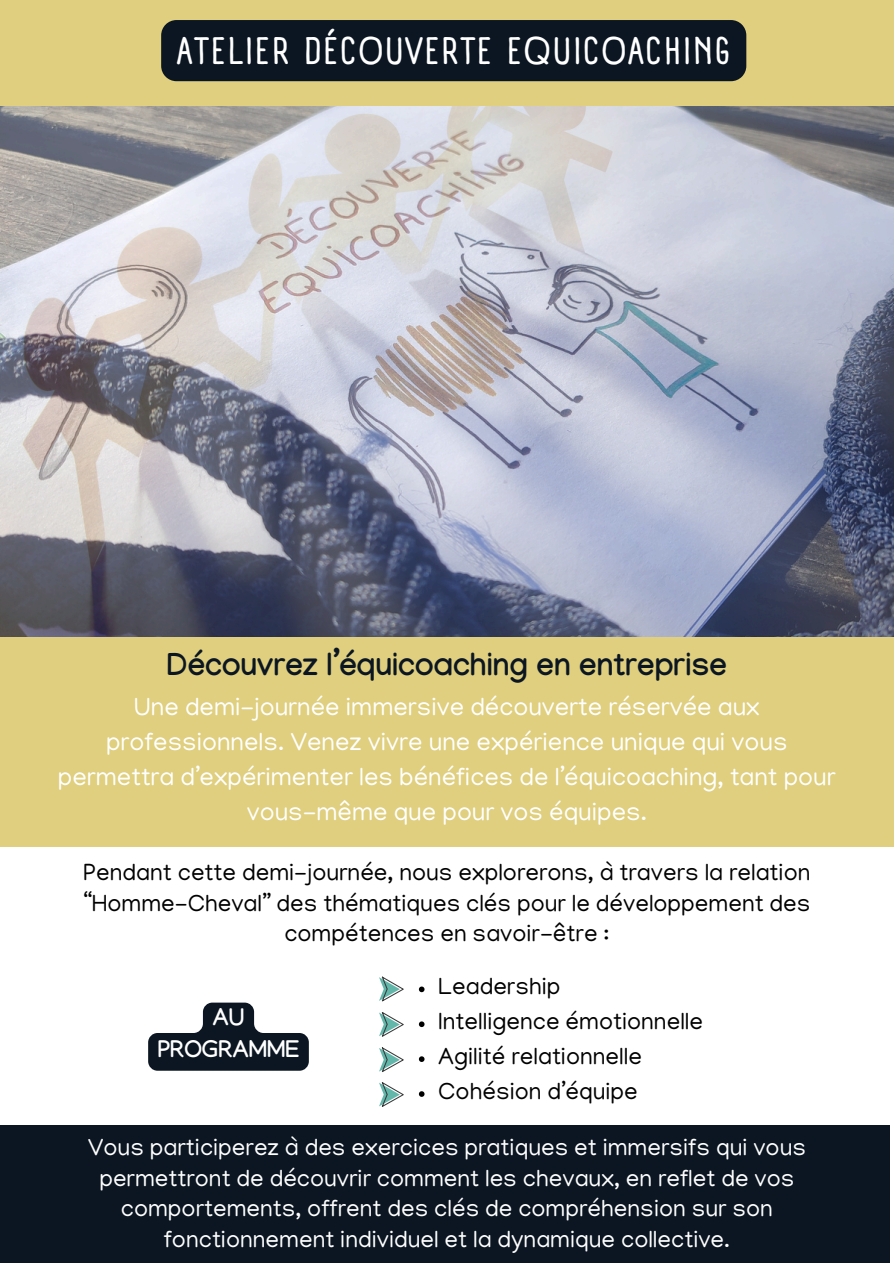
<style>
.page{position:relative;width:894px;height:1264px;background:#fff}
.page>*{position:absolute;margin:0;border:0;box-sizing:border-box;transform-origin:0 0}
.t1{font:700 37.5px "A Day Without Sun Text";letter-spacing:.06em;color:#fff}
.t2{font:700 31.5px "Manjari";color:#0b1622}
.t3{font:25.5px/34.8px "Manjari";color:#fff;text-align:center}
.t4{font:24px/30.3px "Manjari";color:#000;text-align:center}
.t5{font:24px/30.3px "Manjari";color:#fff;text-align:center}
.t6{font:700 24px/31.5px "Manjari";color:#fff;text-align:center}
</style>
<div class="page">
<div style="left:0;top:1124px;width:889px;height:138px;background:#0b1622"></div>
<div style="left:0;top:0;width:893px;height:110px;background:#dfcf7e"></div>
<img style="left:0;top:107px;width:893px;height:530px">
<div style="left:0;top:637px;width:893px;height:209px;background:#dfcf7e"></div>
<svg style="left:379px;top:976px;width:24px;height:25px"></svg>
<div style="left:161px;top:20px;width:585px;height:61px;background:#0b1622"></div>
<svg style="left:148px;top:1002px;width:161px;height:68px"></svg>
<svg style="left:419px;top:986px;width:5px;height:6px"></svg>
<svg style="left:419px;top:1021px;width:5px;height:6px"></svg>
<svg style="left:419px;top:1056px;width:5px;height:5px"></svg>
<svg style="left:419px;top:1091px;width:5px;height:5px"></svg>
<svg style="left:379px;top:1012px;width:24px;height:24px"></svg>
<svg style="left:379px;top:1047px;width:24px;height:25px"></svg>
<svg style="left:379px;top:1082px;width:24px;height:24px"></svg>
<h1 class="t1" style="left:177px;top:28px;width:554px">ATELIER DÉCOUVERTE EQUICOACHING</h1>
<p class="t2" style="left:166px;top:651px;width:561px">Découvrez l’équicoaching en entreprise</p>
<p class="t3" style="left:58px;top:693px;width:779px">Une demi-journée immersive découverte réservée aux professionnels. Venez vivre une expérience unique qui vous permettra d’expérimenter les bénéfices de l’équicoaching, tant pour vous-même que pour vos équipes.</p>
<p class="t4" style="left:83px;top:860px;width:728px">Pendant cette demi-journée, nous explorerons, à travers la relation “Homme-Cheval” des thématiques clés pour le développement des compétences en savoir-être :</p>
<p class="t4" style="left:438px;top:974px;width:124px">Leadership</p>
<h2 class="t4" style="left:438px;top:1009px;width:266px">Intelligence émotionnelle</h2>
<p class="t4" style="left:438px;top:1044px;width:205px">Agilité relationnelle</p>
<p class="t4" style="left:438px;top:1079px;width:201px">Cohésion d’équipe</p>
<p class="t5" style="left:88px;top:1135px;width:719px">Vous participerez à des exercices pratiques et immersifs qui vous permettront de découvrir comment les chevaux, en reflet de vos comportements, offrent des clés de compréhension sur son fonctionnement individuel et la dynamique collective.</p>
<p class="t6" style="left:158px;top:1006px;width:143px">AU<br>PROGRAMME</p>
</div>
